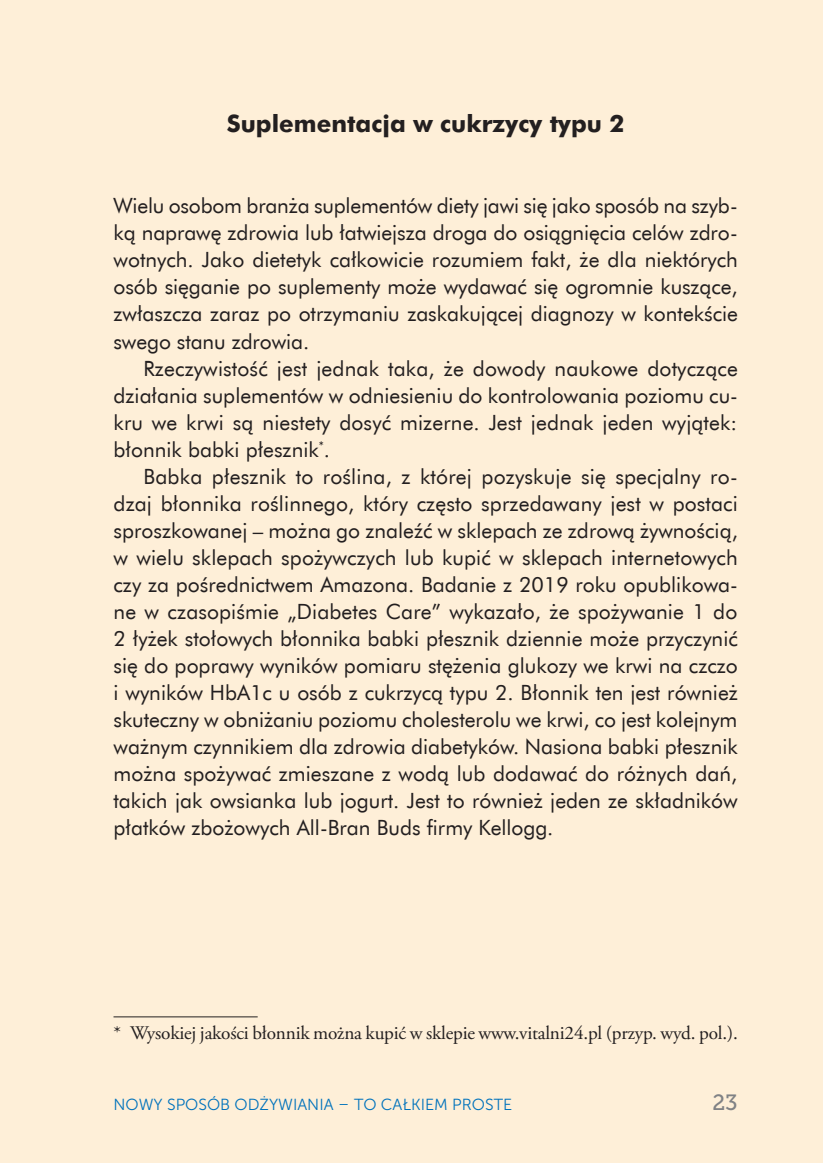
<style>
.page{position:relative;width:823px;height:1163px;background:#fff}
.page>*{position:absolute;margin:0;border:0;box-sizing:border-box;transform-origin:0 0}
.t1{font:700 24px "Futura EU";color:#231f20}
.t2{font:22px "Museo Slab 500";color:#808285}
.t3{font:21px/27px "Futura EU";color:#231f20;text-align:justify}
.t4{font:19.2px "Adobe Garamond Pro";letter-spacing:-.01em;color:#231f20}
.t5{font:16px "Museo Sans 300";color:#0072bc}
</style>
<div class="page">
<div style="left:1px;top:0;width:821px;height:1162px;background:#feefd8"></div>
<hr style="left:113px;top:1016px;width:144px;height:1px;background:#231f20">
<p class="t1" style="left:227px;top:109px;width:399px">Suplementacja w cukrzycy typu 2</p>
<p class="t3" style="left:113px;top:193px;width:625px">Wielu osobom branża suplementów diety jawi się jako sposób na szyb&shy;ką naprawę zdrowia lub łatwiejsza droga do osiągnięcia celów zdro&shy;wotnych. Jako dietetyk całkowicie rozumiem fakt, że dla niektórych osób sięganie po suplementy może wydawać się ogromnie kuszące, zwłaszcza zaraz po otrzymaniu zaskakującej diagnozy w kontekście swego stanu zdrowia.</p>
<p class="t3" style="left:113px;top:355px;width:625px;text-indent:30px">Rzeczywistość jest jednak taka, że dowody naukowe dotyczące działania suplementów w odniesieniu do kontrolowania poziomu cu&shy;kru we krwi są niestety dosyć mizerne. Jest jednak jeden wyjątek: błonnik babki płesznik<sup>*</sup>.</p>
<p class="t3" style="left:113px;top:463px;width:625px;text-indent:30px">Babka płesznik to roślina, z której pozyskuje się specjalny ro&shy;dzaj błonnika roślinnego, który często sprzedawany jest w postaci sproszkowanej – można go znaleźć w sklepach ze zdrową żywnością, w wielu sklepach spożywczych lub kupić w sklepach internetowych czy za pośrednictwem Amazona. Badanie z 2019 roku opublikowa&shy;ne w czasopiśmie „Diabetes Care” wykazało, że spożywanie 1 do 2 łyżek stołowych błonnika babki płesznik dziennie może przyczynić się do poprawy wyników pomiaru stężenia glukozy we krwi na czczo i wyników HbA1c u osób z cukrzycą typu 2. Błonnik ten jest również skuteczny w obniżaniu poziomu cholesterolu we krwi, co jest kolejnym ważnym czynnikiem dla zdrowia diabetyków. Nasiona babki płesznik można spożywać zmieszane z wodą lub dodawać do różnych dań, takich jak owsianka lub jogurt. Jest to również jeden ze składników płatków zbożowych All-Bran Buds firmy Kellogg.</p>
<p class="t4" style="left:113px;top:1021px;width:625px">* Wysokiej jakości błonnik można kupić w sklepie www.vitalni24.pl (przyp. wyd. pol.).</p>
<p class="t5" style="left:113px;top:1095px;width:175px">NOWY SPOSÓB ODŻYWIANIA</p>
<p class="t5" style="left:338px;top:1095px;width:176px">– TO CAŁKI EM PROSTE</p>
<p class="t2" style="left:712px;top:1089px;width:27px">23</p>
</div>
